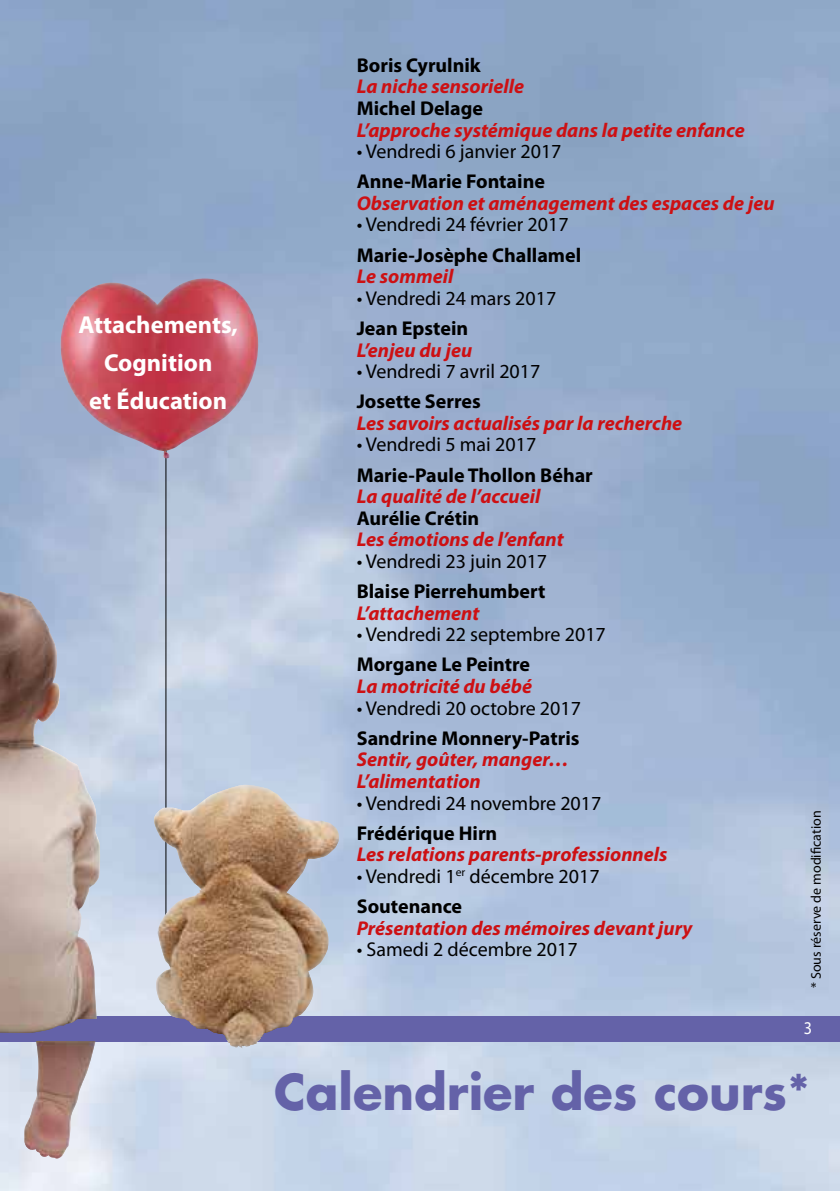
<style>
.page{position:relative;width:840px;height:1191px;background:#fff}
.page>*{position:absolute;margin:0;border:0;box-sizing:border-box;transform-origin:0 0}
.t1{font:700 48px "Futura";color:#6462a8}
.t2{font:700 24.6px/38px "Myriad Pro";color:#fff;text-align:center}
.t3{font:italic 700 20px/21.6px "Myriad Pro";color:#cd1013}
.t4{font:20px/30.2px "Myriad Pro";color:#000}
.t5{font:700 20px "Myriad Pro";color:#000}
.t6{font:18px "Myriad Pro";color:#fff;scale:.9 1}
.t7{font:14px "Myriad Pro";color:#000}
.s1{font-weight:700}
</style>
<div class="page">
<img style="left:0;top:0;width:839px;height:1191px">
<div style="left:0;top:1016px;width:839px;height:26px;background:#6462a8"></div>
<img style="left:0;top:591px;width:242px;height:442px">
<hr style="left:165px;top:402px;width:1px;height:521px;background:#000">
<img style="left:58px;top:278px;width:203px;height:180px">
<p class="t2" style="left:78px;top:305px;width:161px">Attachements,<br>Cognition<br>et Éducation</p>
<p class="t5" style="left:356px;top:52px;width:125px">Boris Cyrulnik</p>
<p class="t3" style="left:356px;top:75px;width:169px">La niche sensorielle</p>
<p class="t5" style="left:356px;top:95px;width:128px">Michel Delage</p>
<p class="t3" style="left:356px;top:118px;width:389px">L’approche systémique dans la petite enfance</p>
<p class="t4" style="left:356px;top:136px;width:206px">• Vendredi 6 janvier 2017</p>
<p class="t5" style="left:356px;top:168px;width:190px">Anne-Marie Fontaine</p>
<p class="t3" style="left:356px;top:192px;width:419px">Observation et aménagement des espaces de jeu</p>
<p class="t4" style="left:356px;top:209px;width:213px">• Vendredi 24 février 2017</p>
<p class="t5" style="left:356px;top:242px;width:226px">Marie-Josèphe Challamel</p>
<p class="t3" style="left:356px;top:265px;width:98px">Le sommeil</p>
<p class="t4" style="left:356px;top:283px;width:201px">• Vendredi 24 mars 2017</p>
<p class="t5" style="left:356px;top:315px;width:113px">Jean Epstein</p>
<p class="t3" style="left:356px;top:338px;width:117px">L’enjeu du jeu</p>
<p class="t4" style="left:356px;top:356px;width:185px">• Vendredi 7 avril 2017</p>
<p class="t5" style="left:356px;top:388px;width:125px">Josette Serres</p>
<p class="t3" style="left:356px;top:412px;width:327px">Les savoirs actualisés par la recherche</p>
<p class="t4" style="left:356px;top:429px;width:181px">• Vendredi 5 mai 2017</p>
<p class="t5" style="left:356px;top:462px;width:237px">Marie-Paule Thollon Béhar</p>
<p class="t3" style="left:356px;top:485px;width:185px">La qualité de l’accueil</p>
<p class="t5" style="left:356px;top:505px;width:124px">Aurélie Crétin</p>
<p class="t3" style="left:356px;top:528px;width:208px">Les émotions de l’enfant</p>
<p class="t4" style="left:356px;top:546px;width:192px">• Vendredi 23 juin 2017</p>
<p class="t5" style="left:356px;top:578px;width:190px">Blaise Pierrehumbert</p>
<p class="t3" style="left:356px;top:601px;width:124px">L’attachement</p>
<p class="t4" style="left:356px;top:619px;width:250px">• Vendredi 22 septembre 2017</p>
<p class="t5" style="left:356px;top:651px;width:175px">Morgane Le Peintre</p>
<p class="t3" style="left:356px;top:675px;width:177px">La motricité du bébé</p>
<p class="t4" style="left:356px;top:692px;width:226px">• Vendredi 20 octobre 2017</p>
<p class="t5" style="left:356px;top:725px;width:224px">Sandrine Monnery-Patris</p>
<p class="t3" style="left:356px;top:748px;width:214px">Sentir, goûter, manger…<br>L’alimentation</p>
<p class="t4" style="left:356px;top:787px;width:246px">• Vendredi 24 novembre 2017</p>
<p class="t5" style="left:356px;top:820px;width:142px">Frédérique Hirn</p>
<p class="t3" style="left:356px;top:843px;width:312px">Les relations parents-professionnels</p>
<p class="t4" style="left:356px;top:861px;width:244px">• Vendredi 1<sup>er</sup> décembre 2017<br><span class="s1">Soutenance</span></p>
<p class="t3" style="left:356px;top:916px;width:337px">Présentation des mémoires devant jury</p>
<p class="t4" style="left:356px;top:934px;width:222px">• Samedi 2 décembre 2017</p>
<p class="t7" style="left:807px;top:988px;width:179px;rotate:-90deg">* Sous réserve de modification</p>
<p class="t6" style="left:803px;top:1017px;width:11px">3</p>
<h1 class="t1" style="left:274px;top:1060px;width:537px">Calendrier des cours*</h1>
</div>
